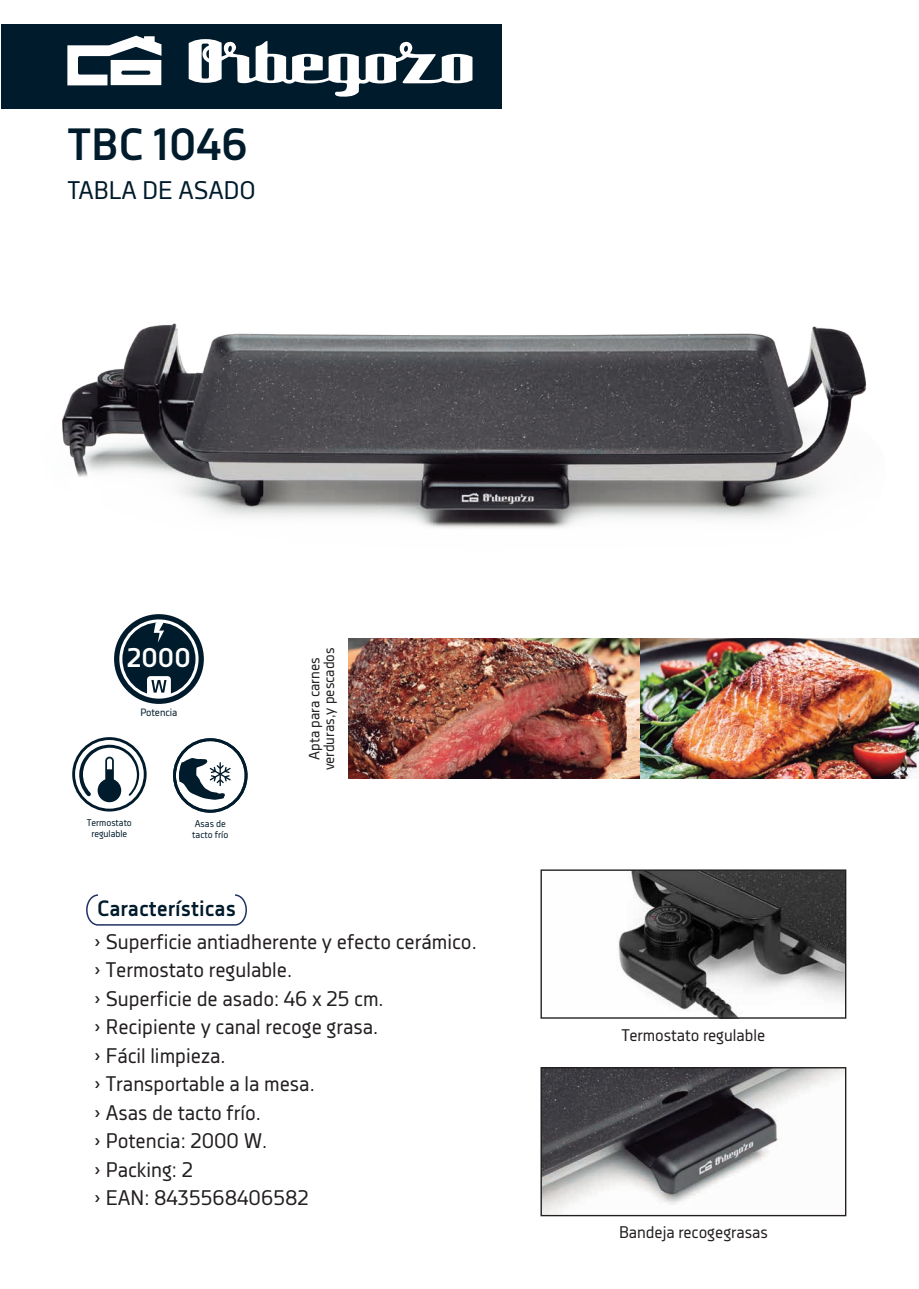
<style>
.page{position:relative;width:919px;height:1289px;background:#fff}
.page>*{position:absolute;margin:0;border:0;box-sizing:border-box;transform-origin:0 0}
.t1{font:700 44.85px "Decima Nova";color:#001b2b}
.t2{font:700 26.85px "Decima Nova";color:#fff}
.t3{font:25.35px "Decima Nova";color:#001b2b}
.t4{font:700 22.05px "Decima Nova";color:#001b2b}
.t5{font:21px/28.5px "Decima Nova";color:#231f20}
.t6{font:16.8px "Decima Nova";color:#231f20}
.t7{font:14.85px/14.9px "Decima Nova";color:#231f20;text-align:center}
.t8{font:10.5px "Decima Nova";color:#001b2b}
.t9{font:9.75px/11.1px "Decima Nova";color:#001b2b;text-align:center}
</style>
<div class="page">
<img style="left:542px;top:1069px;width:302px;height:145px">
<div style="left:540px;top:1067px;width:306px;height:149px;border:1px solid #231f20"></div>
<div style="left:2px;top:24px;width:499px;height:85px;background:#001b2b"></div>
<svg style="left:67px;top:36px;width:94px;height:49px"></svg>
<svg style="left:189px;top:39px;width:283px;height:58px"></svg>
<img style="left:618px;top:871px;width:226px;height:145px">
<div style="left:540px;top:869px;width:306px;height:149px;border:1px solid #231f20"></div>
<svg style="left:114px;top:614px;width:90px;height:90px"></svg>
<svg style="left:72px;top:737px;width:75px;height:74px"></svg>
<svg style="left:173px;top:738px;width:74px;height:74px"></svg>
<svg style="left:119px;top:619px;width:79px;height:79px"></svg>
<img style="left:348px;top:639px;width:570px;height:140px">
<svg style="left:86px;top:894px;width:161px;height:32px"></svg>
<img style="left:62px;top:323px;width:804px;height:205px">
<h1 class="t1" style="left:67px;top:119px;width:182px">TBC 1046</h1>
<p class="t3" style="left:67px;top:176px;width:190px">TABLA DE ASADO</p>
<p class="t2" style="left:127px;top:642px;width:65px">2000</p>
<p class="t8" style="left:140px;top:706px;width:39px">Potencia</p>
<p class="t9" style="left:87px;top:816px;width:46px">Termostato regulable</p>
<p class="t9" style="left:192px;top:817px;width:37px;text-align:left">Asas de tacto frío</p>
<p class="t4" style="left:97px;top:896px;width:140px">Características</p>
<p class="t7" style="left:307px;top:770px;width:124px;rotate:-90deg">Apta para carnes verduras,y pescados</p>
<p class="t5" style="left:94px;top:927px;width:384px">› Superficie antiadherente y efecto cerámico. › Termostato regulable.<br>› Superficie de asado: 46 x 25 cm.<br>› Recipiente y canal recoge grasa.<br>› Fácil limpieza.<br>› Transportable a la mesa.<br>› Asas de tacto frío.<br>› Potencia: 2000 W.<br>› Packing: 2<br>› EAN: 8435568406582</p>
<p class="t6" style="left:621px;top:1025px;width:145px">Termostato regulable</p>
<p class="t6" style="left:619px;top:1222px;width:150px">Bandeja recogegrasas</p>
</div>
